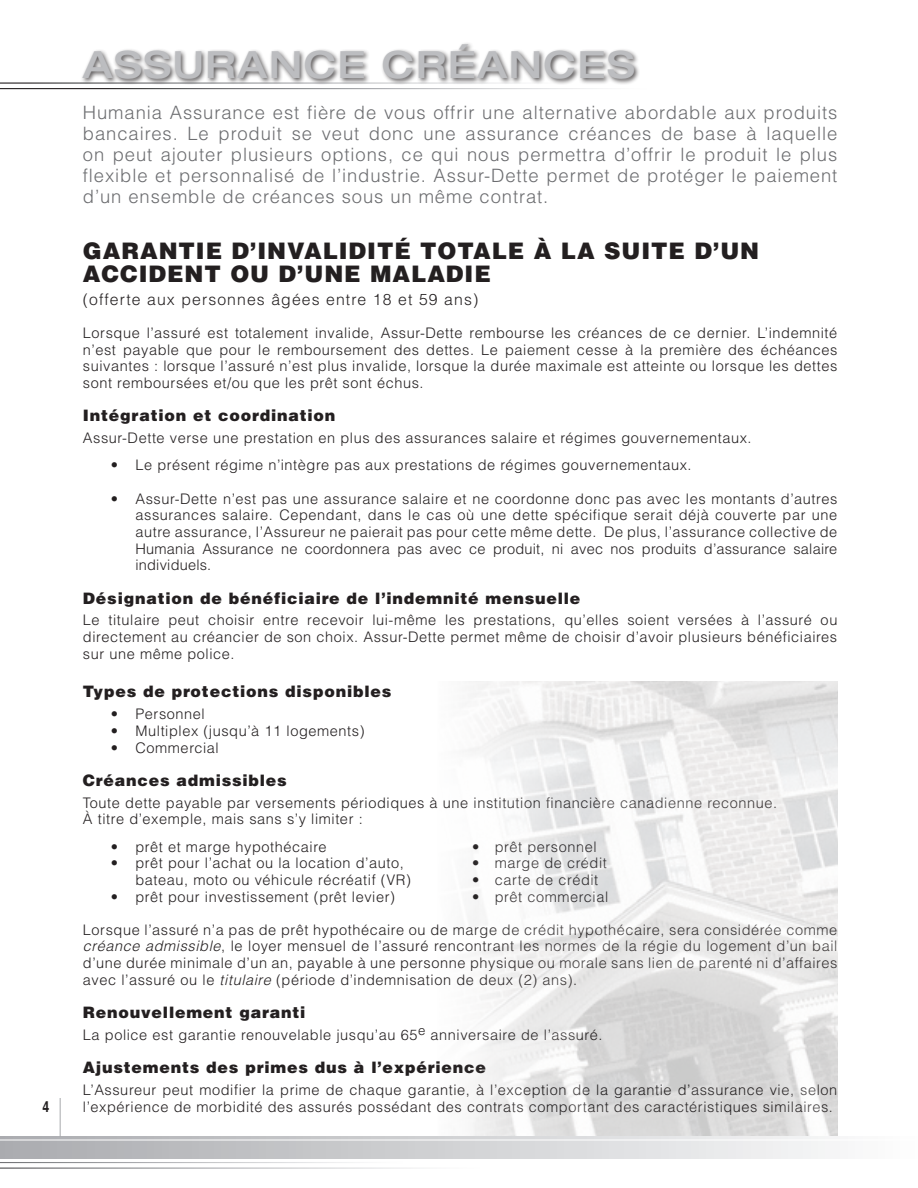
<style>
.page{position:relative;width:918px;height:1188px;background:#fff}
.page>*{position:absolute;margin:0;border:0;box-sizing:border-box;transform-origin:0 0}
.t1{font:500 expanded 37.5px "Helvetica Neue LT Std";letter-spacing:.04em;color:#bcbdc0}
.t2{font:900 22.8px/22.8px "Helvetica LT Std";letter-spacing:.04em;color:#231f20}
.t3{font:300 18.45px/21px "Helvetica LT Std";letter-spacing:.05em;color:#6c6d70;text-align:justify}
.t4{font:900 15.75px "Helvetica LT Std";letter-spacing:.05em;color:#231f20}
.t5{font:300 15.75px "Helvetica LT Std";letter-spacing:.07em;color:#231f20}
.t6{font:700 condensed 15px "Helvetica";color:#231f20}
.t7{font:300 14.55px/16.6px "Helvetica LT Std";letter-spacing:.04em;color:#231f20;text-align:justify}
.s1{font-style:italic}
</style>
<div class="page">
<svg style="left:0;top:1137px;width:825px;height:21px;background:#cfd0d2"></svg>
<hr style="left:0;top:1140px;width:918px;height:1px;background:#fff">
<hr style="left:60px;top:1098px;width:1px;height:39px;background:#a8a9ad">
<img style="left:468px;top:682px;width:369px;height:454px">
<div style="left:80px;top:41px;width:561px;height:44px;background:#231f20;opacity:.75"></div>
<p class="t6" style="left:43px;top:1098px;width:8px">4</p>
<h1 class="t1" style="left:83px;top:41px;width:553px">ASSURANCE CRÉANCES</h1>
<p class="t3" style="left:83px;top:102px;width:756px">Humania Assurance est fière de vous offrir une alternative abordable aux produits bancaires. Le produit se veut donc une assurance créances de base à laquelle on peut ajouter plusieurs options, ce qui nous permettra d’offrir le produit le plus flexible et personnalisé de l’industrie. Assur-Dette permet de protéger le paiement d’un ensemble de créances sous un même contrat.</p>
<h2 class="t2" style="left:83px;top:239px;width:678px">GARANTIE D’INVALIDITÉ TOTALE À LA SUITE D’UN<br>ACCIDENT OU D’UNE MALADIE</h2>
<p class="t5" style="left:83px;top:289px;width:397px">(offerte aux personnes âgées entre 18 et 59 ans)</p>
<p class="t7" style="left:83px;top:324px;width:756px">Lorsque l’assuré est totalement invalide, Assur-Dette rembourse les créances de ce dernier. L’indemnité n’est payable que pour le remboursement des dettes. Le paiement cesse à la première des échéances suivantes : lorsque l’assuré n’est plus invalide, lorsque la durée maximale est atteinte ou lorsque les dettes sont remboursées et/ou que les prêt sont échus.</p>
<p class="t4" style="left:83px;top:405px;width:254px">Intégration et coordination</p>
<p class="t7" style="left:83px;top:430px;width:670px">Assur-Dette verse une prestation en plus des assurances salaire et régimes gouvernementaux.</p>
<p class="t7" style="left:111px;top:457px;width:582px">• Le présent régime n’intègre pas aux prestations de régimes gouvernementaux.</p>
<p class="t7" style="left:136px;top:490px;width:703px;text-indent:-25px">• Assur-Dette n’est pas une assurance salaire et ne coordonne donc pas avec les montants d’autres assurances salaire. Cependant, dans le cas où une dette spécifique serait déjà couverte par une autre assurance, l’Assureur ne paierait pas pour cette même dette. De plus, l’assurance collective de Humania Assurance ne coordonnera pas avec ce produit, ni avec nos produits d’assurance salaire individuels.</p>
<p class="t4" style="left:83px;top:588px;width:499px">Désignation de bénéficiaire de l’indemnité mensuelle</p>
<p class="t7" style="left:83px;top:612px;width:756px">Le titulaire peut choisir entre recevoir lui-même les prestations, qu’elles soient versées à l’assuré ou directement au créancier de son choix. Assur-Dette permet même de choisir d’avoir plusieurs bénéficiaires sur une même police.</p>
<p class="t4" style="left:83px;top:681px;width:310px">Types de protections disponibles</p>
<p class="t7" style="left:111px;top:706px;width:95px">• Personnel</p>
<p class="t7" style="left:111px;top:722px;width:255px">• Multiplex (jusqu’à 11 logements)</p>
<p class="t7" style="left:111px;top:739px;width:109px">• Commercial</p>
<p class="t4" style="left:83px;top:770px;width:206px">Créances admissibles</p>
<p class="t7" style="left:83px;top:794px;width:696px">Toute dette payable par versements périodiques à une institution financière canadienne reconnue.<br>À titre d’exemple, mais sans s’y limiter :</p>
<p class="t7" style="left:111px;top:838px;width:217px">• prêt et marge hypothécaire</p>
<p class="t7" style="left:472px;top:838px;width:126px">• prêt personnel</p>
<p class="t7" style="left:111px;top:855px;width:294px">• prêt pour l’achat ou la location d’auto,</p>
<p class="t7" style="left:472px;top:855px;width:136px">• marge de crédit</p>
<p class="t7" style="left:136px;top:871px;width:277px">bateau, moto ou véhicule récréatif (VR)</p>
<p class="t7" style="left:472px;top:871px;width:128px">• carte de crédit</p>
<p class="t7" style="left:111px;top:888px;width:286px">• prêt pour investissement (prêt levier)</p>
<p class="t7" style="left:472px;top:888px;width:138px">• prêt commercial</p>
<p class="t7" style="left:83px;top:921px;width:756px">Lorsque l’assuré n’a pas de prêt hypothécaire ou de marge de crédit hypothécaire, sera considérée comme <span class="s1">créance admissible</span>, le loyer mensuel de l’assuré rencontrant les normes de la régie du logement d’un bail d’une durée minimale d’un an, payable à une personne physique ou morale sans lien de parenté ni d’affaires avec l’assuré ou le <span class="s1">titulaire</span> (période d’indemnisation de deux (2) ans).</p>
<p class="t4" style="left:83px;top:1002px;width:224px">Renouvellement garanti</p>
<p class="t7" style="left:83px;top:1026px;width:521px">La police est garantie renouvelable jusqu’au 65<sup>e</sup> anniversaire de l’assuré.</p>
<p class="t4" style="left:83px;top:1057px;width:405px">Ajustements des primes dus à l’expérience</p>
<p class="t7" style="left:83px;top:1082px;width:756px">L’Assureur peut modifier la prime de chaque garantie, à l’exception de la garantie d’assurance vie, selon l’expérience de morbidité des assurés possédant des contrats comportant des caractéristiques similaires.</p>
</div>
